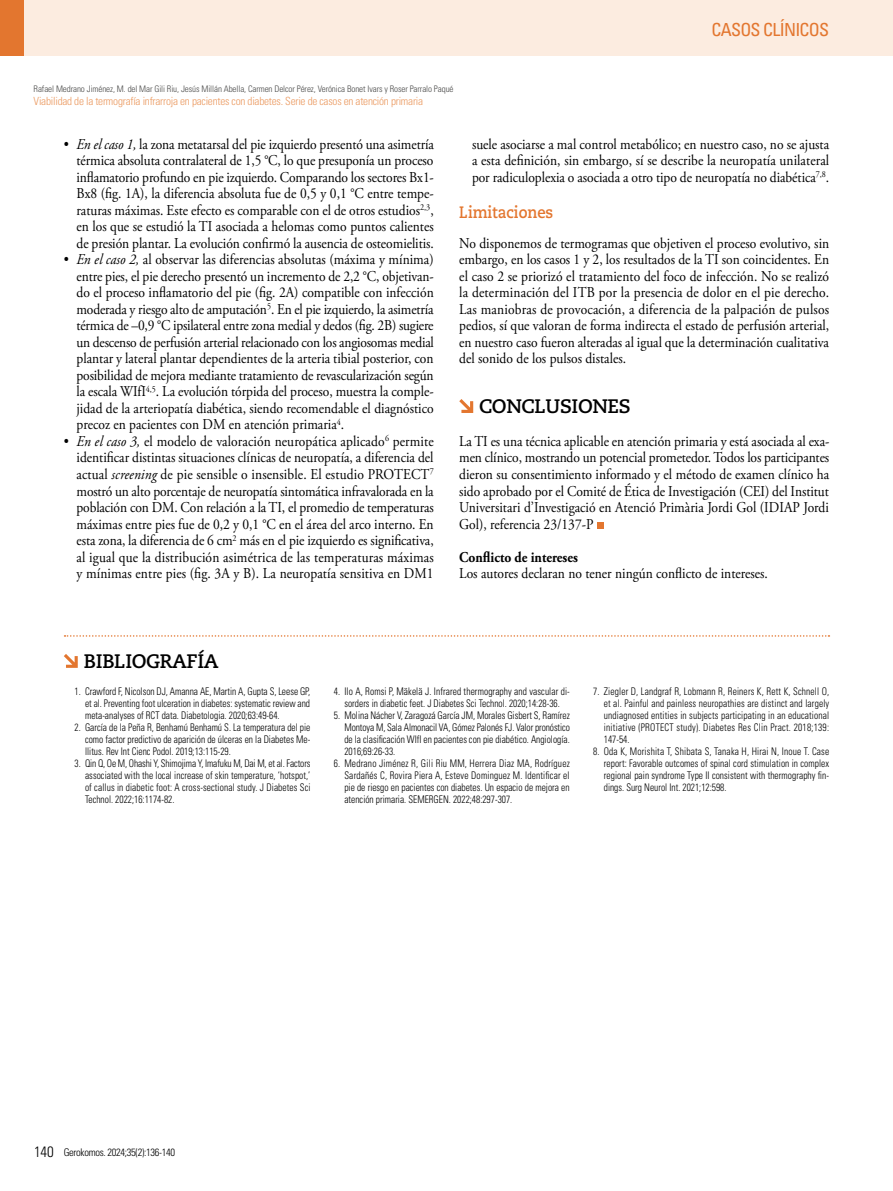
<style>
.page{position:relative;width:893px;height:1191px;background:#fff}
.page>*{position:absolute;margin:0;border:0;box-sizing:border-box;transform-origin:0 0}
.t1{font:700 19.5px "Caecilia LT Std";letter-spacing:-.02em;color:#000}
.t2{font:condensed 18px "Univers LT Std";letter-spacing:-.04em;color:#e3762f}
.t3{font:700 16.5px "Caecilia LT Std";color:#e3762f;scale:.9 1}
.t4{font:15px/16.5px "Adobe Garamond Pro";color:#000;text-align:justify;scale:.9 1}
.t5{font:700 15px "Adobe Garamond Pro";color:#000;scale:.9 1}
.t6{font:300 condensed 11.25px "Univers LT Std";letter-spacing:-.02em;color:#eb9a61}
.t7{font:300 condensed 10.5px/12px "Univers LT Std";color:#000;text-align:justify;scale:.9 1}
.t8{font:300 condensed 10.5px "Univers LT Std";letter-spacing:-.03em;color:#000}
.t9{font:300 condensed 9px "Univers LT Std";letter-spacing:-.01em;color:#4a4a49}
.s1{font-style:italic}
.s2{font-size:15px}
</style>
<div class="page">
<div style="left:0;top:0;width:893px;height:55px;background:#fcece0"></div>
<div style="left:0;top:0;width:24px;height:55px;background:#e3762f"></div>
<svg style="left:459px;top:399px;width:14px;height:14px"></svg>
<svg style="left:597px;top:522px;width:6px;height:6px"></svg>
<svg style="left:64px;top:654px;width:14px;height:14px"></svg>
<svg style="left:65px;top:635px;width:764px;height:1px"></svg>
<p class="t9" style="left:34px;top:83px;width:421px">Rafael Medrano Jiménez, M. del Mar Gili Riu, Jesús Millán Abella, Carmen Delcor Pérez, Verónica Bonet Ivars y Roser Parralo Paqué</p>
<p class="t6" style="left:34px;top:94px;width:391px">Viabilidad de la termografía infrarroja en pacientes con diabetes. Serie de casos en atención primaria</p>
<p class="t2" style="left:711px;top:18px;width:119px">CASOS CLÍNICOS</p>
<p class="t4" style="left:77px;top:136px;width:399px;text-indent:-13px">• <span class="s1">En el caso 1,</span> la zona metatarsal del pie izquierdo presentó una asimetría térmica absoluta contralateral de 1,5 °C, lo que presuponía un proceso inflamatorio profundo en pie izquierdo. Comparando los sectores Bx1- Bx8 (fig. 1A), la diferencia absoluta fue de 0,5 y 0,1 °C entre tempe&shy;raturas máximas. Este efecto es comparable con el de otros estudios<sup>2,3</sup>, en los que se estudió la TI asociada a helomas como puntos calientes de presión plantar. La evolución confirmó la ausencia de osteomielitis.</p>
<p class="t4" style="left:77px;top:252px;width:399px;text-indent:-13px">• <span class="s1">En el caso 2,</span> al observar las diferencias absolutas (máxima y mínima) entre pies, el pie derecho presentó un incremento de 2,2 °C, objetivan&shy;do el proceso inflamatorio del pie (fig. 2A) compatible con infección moderada y riesgo alto de amputación<sup>5</sup>. En el pie izquierdo, la asimetría térmica de –0,9 °C ipsilateral entre zona medial y dedos (fig. 2B) sugiere un descenso de perfusión arterial relacionado con los angiosomas medial plantar y lateral plantar dependientes de la arteria tibial posterior, con posibilidad de mejora mediante tratamiento de revascularización según la escala WIfI<sup>4,5</sup>. La evolución tórpida del proceso, muestra la comple&shy;jidad de la arteriopatía diabética, siendo recomendable el diagnóstico precoz en pacientes con DM en atención primaria<sup>4</sup>.</p>
<p class="t4" style="left:77px;top:433px;width:399px;text-indent:-13px">• <span class="s1">En el caso 3,</span> el modelo de valoración neuropática aplicado<sup>6</sup> permite identificar distintas situaciones clínicas de neuropatía, a diferencia del actual <span class="s1">screening</span> de pie sensible o insensible. El estudio PROTECT<sup>7 </sup>mostró un alto porcentaje de neuropatía sintomática infravalorada en la población con DM. Con relación a la TI, el promedio de temperaturas máximas entre pies fue de 0,2 y 0,1 °C en el área del arco interno. En esta zona, la diferencia de 6 cm<sup>2</sup> más en el pie izquierdo es significativa, al igual que la distribución asimétrica de las temperaturas máximas y mínimas entre pies (fig. 3A y B). La neuropatía sensitiva en DM1</p>
<p class="t4" style="left:472px;top:136px;width:398px">suele asociarse a mal control metabólico; en nuestro caso, no se ajusta a esta definición, sin embargo, sí se describe la neuropatía unilateral por radiculoplexia o asociada a otro tipo de neuropatía no diabética<sup>7,8</sup>.</p>
<p class="t3" style="left:459px;top:202px;width:106px">Limitaciones</p>
<p class="t4" style="left:459px;top:235px;width:413px">No disponemos de termogramas que objetiven el proceso evolutivo, sin embargo, en los casos 1 y 2, los resultados de la TI son coincidentes. En el caso 2 se priorizó el tratamiento del foco de infección. No se realizó la determinación del ITB por la presencia de dolor en el pie derecho.<br>Las maniobras de provocación, a diferencia de la palpación de pulsos pedios, sí que valoran de forma indirecta el estado de perfusión arterial, en nuestro caso fueron alteradas al igual que la determinación cualitativa del sonido de los pulsos distales.</p>
<h1 class="t1" style="left:479px;top:395px;width:153px">CONCLUSIONES</h1>
<p class="t4" style="left:459px;top:433px;width:413px">La TI es una técnica aplicable en atención primaria y está asociada al exa&shy;men clínico, mostrando un potencial prometedor. Todos los participantes dieron su consentimiento informado y el método de examen clínico ha sido aprobado por el Comité de Ética de Investigación (CEI) del Institut Universitari d’Investigació en Atenció Primària Jordi Gol (IDIAP Jordi Gol), referencia 23/137-P</p>
<p class="t5" style="left:459px;top:548px;width:133px">Conflicto de intereses</p>
<p class="t4" style="left:459px;top:565px;width:345px">Los autores declaran no tener ningún conflicto de intereses.</p>
<h1 class="t1" style="left:84px;top:649px;width:136px">BIBLIOGRAFÍA</h1>
<p class="t7" style="left:85px;top:685px;width:252px;text-indent:-11px">1. Crawford F, Nicolson DJ, Amanna AE, Martin A, Gupta S, Leese GP, et al. Preventing foot ulceration in diabetes: systematic review and meta-analyses of RCT data. Diabetologia. 2020;63:49-64.</p>
<p class="t7" style="left:85px;top:721px;width:252px;text-indent:-11px">2. García de la Peña R, Benhamú Benhamú S. La temperatura del pie como factor predictivo de aparición de úlceras en la Diabetes Me&shy;llitus. Rev Int Cienc Podol. 2019;13:115-29.</p>
<p class="t7" style="left:85px;top:757px;width:252px;text-indent:-11px">3. Qin Q, Oe M, Ohashi Y, Shimojima Y, Imafuku M, Dai M, et al. Factors associated with the local increase of skin temperature, ‘hotspot,’ of callus in diabetic foot: A cross-sectional study. J Diabetes Sci Technol. 2022;16:1174-82.</p>
<p class="t7" style="left:334px;top:685px;width:264px;text-align:center">4. Ilo A, Romsi P, Mäkelä J. Infrared thermography and vascular di&shy;sorders in diabetic feet. J Diabetes Sci Technol. 2020;14:28-36.</p>
<p class="t7" style="left:344px;top:709px;width:252px;text-indent:-11px">5. Molina Nácher V, Zaragozá García JM, Morales Gisbert S, Ramírez Montoya M, Sala Almonacil VA, Gómez Palonés FJ. Valor pronóstico de la clasificación WIfI en pacientes con pie diabético. Angiología.<br>2016;69:26-33.</p>
<p class="t7" style="left:344px;top:757px;width:252px;text-indent:-11px">6. Medrano Jiménez R, Gili Riu MM, Herrera Diaz MA, Rodríguez Sardañés C, Rovira Piera A, Esteve Dominguez M. Identificar el pie de riesgo en pacientes con diabetes. Un espacio de mejora en atención primaria. SEMERGEN. 2022;48:297-307.</p>
<p class="t7" style="left:604px;top:685px;width:252px;text-indent:-11px">7. Ziegler D, Landgraf R, Lobmann R, Reiners K, Rett K, Schnell O, et al. Painful and painless neuropathies are distinct and largely undiagnosed entities in subjects participating in an educational initiative (PROTECT study). Diabetes Res Clin Pract. 2018;139:<br>147-54.</p>
<p class="t7" style="left:604px;top:745px;width:252px;text-indent:-11px">8. Oda K, Morishita T, Shibata S, Tanaka H, Hirai N, Inoue T. Case report: Favorable outcomes of spinal cord stimulation in complex regional pain syndrome Type II consistent with thermography fin&shy;dings. Surg Neurol Int. 2021;12:598.</p>
<p class="t8" style="left:34px;top:1145px;width:143px"><span class="s2">140</span> Gerokomos. 2024;35(2):136-140</p>
</div>
